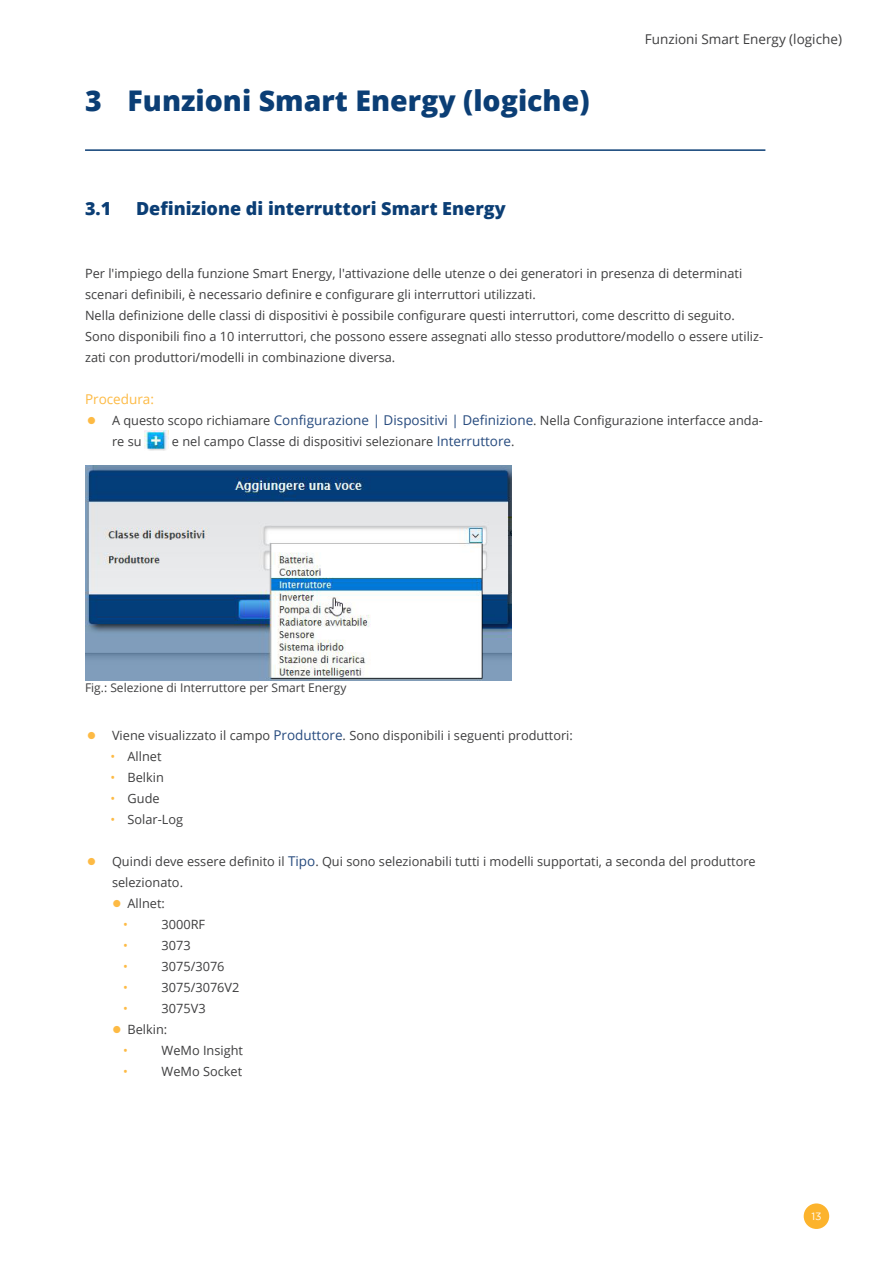
<style>
.page{position:relative;width:893px;height:1263px;background:#fff}
.page>*{position:absolute;margin:0;border:0;box-sizing:border-box;transform-origin:0 0}
.t1{font:800 28.5px "Open Sans";color:#0b3e75}
.t2{font:800 18px "Open Sans";color:#0b3e75}
.t3{font:13.5px "Open Sans";color:#3e3e3f}
.Fließtext{font:13.5px "Open Sans";color:#fdba44}
.Fließtext-2{font:12.75px/21px "Open Sans";color:#3e3e3f}
.t4{font:12.75px "Open Sans";color:#fdba44}
.Bildunterschrift{font:12px "Open Sans";color:#3e3e3f}
.t5{font:10.5px "Gotham";color:#fff}
.s1{font-family:"Gotham";font-size:27px;color:#fdba44}
.s2{font-size:13.5px;color:#264a7e}
.s3{color:#fdba44}
</style>
<div class="page">
<div style="left:804px;top:1203px;width:25px;height:26px;background:#fcb32c;border-radius:50%"></div>
<hr style="left:85px;top:149px;width:680px;height:2px;background:#0b3e75">
<img style="left:145px;top:431px;width:24px;height:20px">
<img style="left:85px;top:466px;width:426px;height:214px">
<p class="t1" style="left:85px;top:79px;width:506px">3 Funzioni Smart Energy (logiche)</p>
<p class="t2" style="left:85px;top:195px;width:28px">3.1</p>
<p class="t2" style="left:136px;top:195px;width:371px">Definizione di interruttori Smart Energy</p>
<p class="t3" style="left:645px;top:30px;width:199px">Funzioni Smart Energy (logiche)</p>
<p class="Fließtext-2" style="left:85px;top:263px;width:659px">Per l'impiego della funzione Smart Energy, l'attivazione delle utenze o dei generatori in presenza di determinati scenari definibili, è necessario definire e configurare gli interruttori utilizzati.</p>
<p class="Fließtext-2" style="left:85px;top:305px;width:680px">Nella definizione delle classi di dispositivi è possibile configurare questi interruttori, come descritto di seguito.<br>Sono disponibili fino a 10 interruttori, che possono essere assegnati allo stesso produttore/modello o essere utiliz&shy;zati con produttori/modelli in combinazione diversa.</p>
<p class="Fließtext" style="left:85px;top:390px;width:70px">Procedura:</p>
<p class="Fließtext-2" style="left:112px;top:410px;width:652px;text-indent:-27px"><span class="s1">•</span> A questo scopo richiamare <span class="s2">Configurazione | Dispositivi | Definizione</span>. Nella Configurazione interfacce anda&shy;re su</p>
<p class="Fließtext-2" style="left:172px;top:431px;width:344px">e nel campo Classe di dispositivi selezionare <span class="s2">Interruttore</span>.</p>
<p class="Bildunterschrift" style="left:85px;top:679px;width:263px">Fig.: Selezione di Interruttore per Smart Energy</p>
<p class="Fließtext-2" style="left:85px;top:725px;width:489px"><span class="s1">•</span> Viene visualizzato il campo <span class="s2">Produttore</span>. Sono disponibili i seguenti produttori:</p>
<p class="Fließtext-2" style="left:111px;top:746px;width:53px"><span class="s3">•</span> Allnet</p>
<p class="Fließtext-2" style="left:111px;top:767px;width:55px"><span class="s3">•</span> Belkin</p>
<p class="Fließtext-2" style="left:111px;top:788px;width:51px"><span class="s3">•</span> Gude</p>
<p class="Fließtext-2" style="left:111px;top:809px;width:74px"><span class="s3">•</span> Solar-Log</p>
<p class="Fließtext-2" style="left:112px;top:851px;width:645px;text-indent:-27px"><span class="s1">•</span> Quindi deve essere definito il <span class="s2">Tipo</span>. Qui sono selezionabili tutti i modelli supportati, a seconda del produttore selezionato.</p>
<p class="Fließtext-2" style="left:111px;top:893px;width:56px"><span class="s1">•</span> Allnet:</p>
<p class="t4" style="left:123px;top:916px;width:6px">•</p>
<p class="Fließtext-2" style="left:162px;top:914px;width:45px">3000RF</p>
<p class="t4" style="left:123px;top:937px;width:6px">•</p>
<p class="Fließtext-2" style="left:162px;top:935px;width:31px">3073</p>
<p class="t4" style="left:123px;top:958px;width:6px">•</p>
<p class="Fließtext-2" style="left:162px;top:956px;width:65px">3075/3076</p>
<p class="t4" style="left:123px;top:979px;width:6px">•</p>
<p class="Fließtext-2" style="left:162px;top:977px;width:79px">3075/3076V2</p>
<p class="t4" style="left:123px;top:1000px;width:6px">•</p>
<p class="Fließtext-2" style="left:162px;top:998px;width:46px">3075V3</p>
<p class="Fließtext-2" style="left:111px;top:1019px;width:58px"><span class="s1">•</span> Belkin:</p>
<p class="t4" style="left:123px;top:1042px;width:6px">•</p>
<p class="Fließtext-2" style="left:162px;top:1040px;width:83px">WeMo Insight</p>
<p class="t4" style="left:123px;top:1063px;width:6px">•</p>
<p class="Fließtext-2" style="left:162px;top:1061px;width:82px">WeMo Socket</p>
<p class="t5" style="left:811px;top:1210px;width:12px">13</p>
</div>
